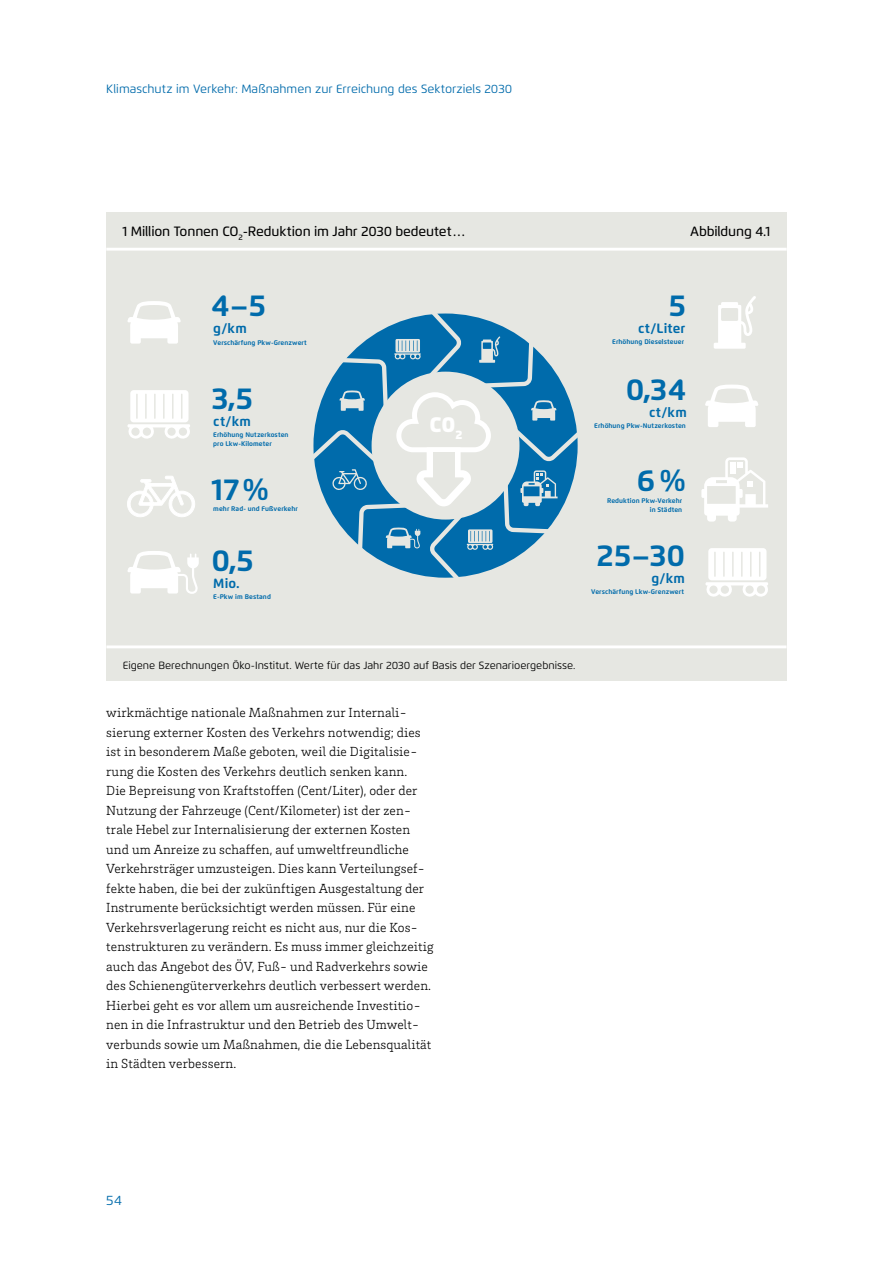
<style>
.page{position:relative;width:893px;height:1263px;background:#fff}
.page>*{position:absolute;margin:0;border:0;box-sizing:border-box;transform-origin:0 0}
.t1{font:700 30.15px "Flexo";letter-spacing:.015em;color:#006bab}
.t2{font:900 21px "Flexo";color:#fff}
.t3{font:300 13.5px/19.5px "Brix Slab";letter-spacing:.01em;color:#000}
.t4{font:500 13.5px "Flexo";letter-spacing:-.01em;color:#000}
.t5{font:13.5px "Flexo";color:#006bab}
.t6{font:700 13.35px "Flexo";letter-spacing:.02em;color:#006bab}
.t7{font:12px "Flexo";color:#006bab}
.t8{font:10.5px "Flexo";color:#000}
.t9{font:700 6.75px/9px "Flexo";letter-spacing:.01em;color:#006bab}
</style>
<div class="page">
<div style="left:107px;top:213px;width:680px;height:468px;background:#e6e7e2"></div>
<hr style="left:106px;top:645px;width:680px;height:3px;background:#fff">
<hr style="left:106px;top:248px;width:681px;height:3px;background:#fff">
<svg style="left:127px;top:476px;width:68px;height:41px"></svg>
<svg style="left:705px;top:548px;width:63px;height:49px"></svg>
<svg style="left:705px;top:385px;width:53px;height:42px"></svg>
<svg style="left:127px;top:301px;width:54px;height:43px"></svg>
<svg style="left:127px;top:390px;width:63px;height:49px"></svg>
<svg style="left:127px;top:551px;width:72px;height:43px"></svg>
<svg style="left:701px;top:457px;width:67px;height:65px"></svg>
<svg style="left:313px;top:313px;width:265px;height:265px"></svg>
<svg style="left:714px;top:296px;width:42px;height:53px"></svg>
<p class="t7" style="left:106px;top:82px;width:407px">Klimaschutz im Verkehr: Maßnahmen zur Erreichung des Sektorziels 2030</p>
<p class="t4" style="left:123px;top:223px;width:344px">1 Million Tonnen CO<sub>2</sub>-Reduktion im Jahr 2030 bedeutet…</p>
<p class="t4" style="left:690px;top:223px;width:82px">Abbildung 4.1</p>
<h1 class="t1" style="left:212px;top:287px;width:56px">4–5</h1>
<p class="t9" style="left:213px;top:339px;width:95px">Verschärfung Pkw-Grenzwert</p>
<p class="t6" style="left:213px;top:320px;width:35px">g/km</p>
<h1 class="t1" style="left:669px;top:287px;width:19px">5</h1>
<p class="t9" style="left:612px;top:337px;width:73px">Erhöhung Dieselsteuer</p>
<p class="t6" style="left:638px;top:320px;width:49px">ct/Liter</p>
<h1 class="t1" style="left:212px;top:380px;width:43px">3,5</h1>
<p class="t9" style="left:213px;top:430px;width:77px">Erhöhung Nutzerkosten pro Lkw-Kilometer</p>
<p class="t6" style="left:213px;top:413px;width:39px">ct/km</p>
<h2 class="t2" style="left:430px;top:411px;width:35px">CO<sub>2</sub></h2>
<h1 class="t1" style="left:626px;top:371px;width:62px">0,34</h1>
<p class="t9" style="left:594px;top:421px;width:93px">Erhöhung Pkw-Nutzerkosten</p>
<p class="t6" style="left:649px;top:404px;width:39px">ct/km</p>
<h1 class="t1" style="left:212px;top:471px;width:59px">17%</h1>
<p class="t9" style="left:213px;top:504px;width:86px">mehr Rad- und Fußverkehr</p>
<h1 class="t1" style="left:637px;top:462px;width:50px">6%</h1>
<p class="t9" style="left:650px;top:505px;width:34px">in Städten</p>
<p class="t9" style="left:607px;top:496px;width:77px">Reduktion Pkw-Verkehr</p>
<h1 class="t1" style="left:212px;top:542px;width:44px">0,5</h1>
<p class="t9" style="left:213px;top:592px;width:59px">E-Pkw im Bestand</p>
<p class="t6" style="left:213px;top:575px;width:28px">Mio.</p>
<h1 class="t1" style="left:596px;top:537px;width:91px">25–30</h1>
<p class="t9" style="left:591px;top:587px;width:94px">Verschärfung Lkw-Grenzwert</p>
<p class="t6" style="left:651px;top:570px;width:35px">g/km</p>
<p class="t8" style="left:123px;top:659px;width:454px">Eigene Berechnungen Öko-Institut. Werte für das Jahr 2030 auf Basis der Szenarioergebnisse.</p>
<p class="t3" style="left:106px;top:702px;width:329px">wirkmächtige nationale Maßnahmen zur Internali&shy;sierung externer Kosten des Verkehrs notwendig; dies ist in besonderem Maße geboten, weil die Digitalisie&shy;rung die Kosten des Verkehrs deutlich senken kann.<br>Die Bepreisung von Kraftstoffen (Cent/Liter), oder der Nutzung der Fahrzeuge (Cent/Kilometer) ist der zen&shy;trale Hebel zur Internalisierung der externen Kosten und um Anreize zu schaffen, auf umweltfreundliche Verkehrsträger umzusteigen. Dies kann Verteilungsef&shy;fekte haben, die bei der zukünftigen Ausgestaltung der Instrumente berücksichtigt werden müssen. Für eine Verkehrsverlagerung reicht es nicht aus, nur die Kos&shy;tenstrukturen zu verändern. Es muss immer gleichzeitig auch das Angebot des ÖV, Fuß- und Radverkehrs sowie des Schienengüterverkehrs deutlich verbessert werden.<br>Hierbei geht es vor allem um ausreichende Investitio&shy;nen in die Infrastruktur und den Betrieb des Umwelt&shy;verbunds sowie um Maßnahmen, die die Lebensqualität in Städten verbessern.</p>
<p class="t5" style="left:106px;top:1192px;width:17px">54</p>
</div>
